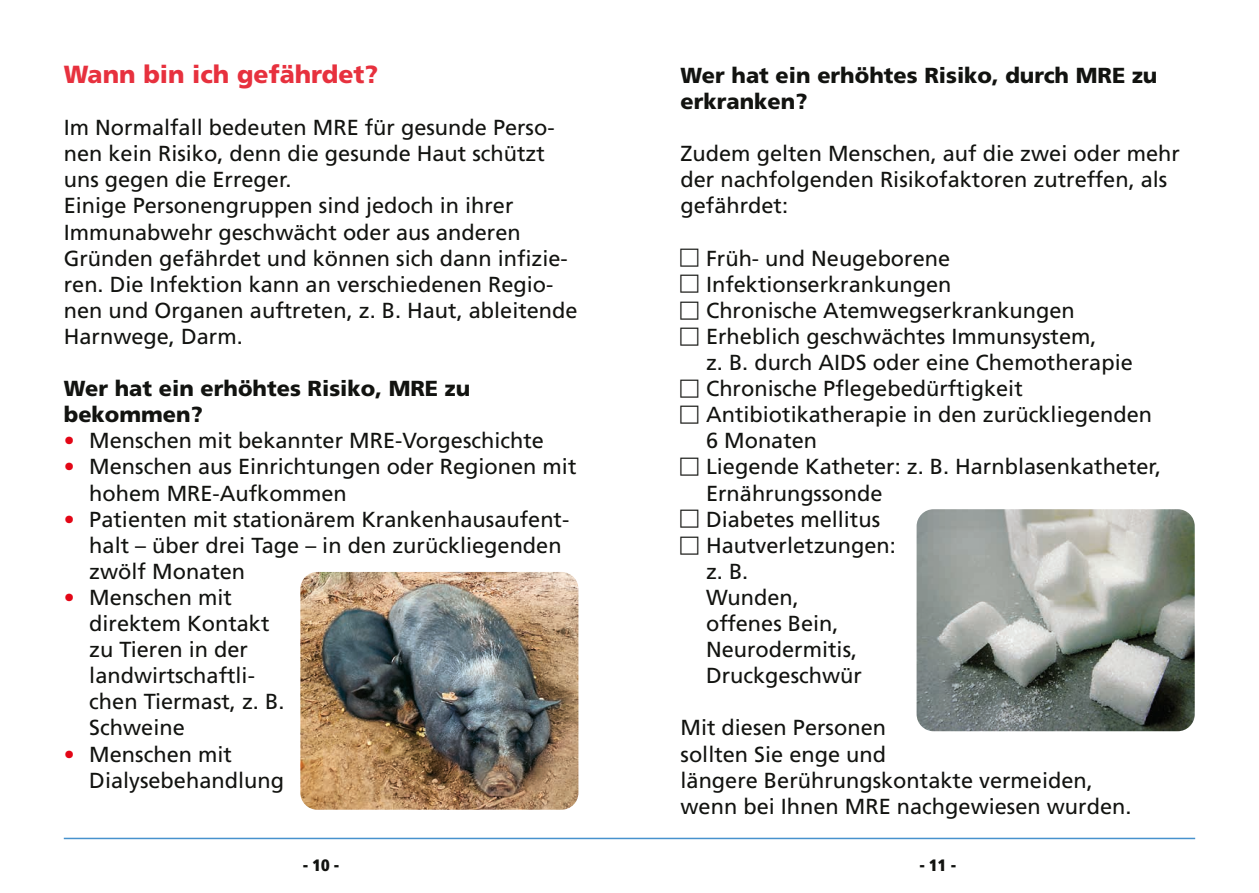
<style>
.page{position:relative;width:1259px;height:893px;background:#fff}
.page>*{position:absolute;margin:0;border:0;box-sizing:border-box;transform-origin:0 0}
.t1{font:900 24.75px "Frutiger LT Std";color:#e7313e}
.t2{font:21.75px/26.1px "Frutiger LT Std";color:#121310}
.t3{font:900 21.75px/26.1px "Frutiger LT Std";color:#121310}
.t4{font:900 condensed 16.5px "Frutiger LT Std";color:#121310}
.s1{color:#e30616}
</style>
<div class="page">
<hr style="left:64px;top:838px;width:1131px;height:1px;background:#4792cd">
<img style="left:300px;top:572px;width:278px;height:238px">
<img style="left:916px;top:509px;width:278px;height:222px">
<p class="t1" style="left:64px;top:59px;width:316px">Wann bin ich gefährdet?</p>
<p class="t2" style="left:64px;top:115px;width:515px">Im Normalfall bedeuten MRE für gesunde Perso&shy;nen kein Risiko, denn die gesunde Haut schützt uns gegen die Erreger.<br>Einige Personengruppen sind jedoch in ihrer Immunabwehr geschwächt oder aus anderen Gründen gefährdet und können sich dann infizie&shy;ren. Die Infektion kann an verschiedenen Regio&shy;nen und Organen auftreten, z. B. Haut, ableitende Harnwege, Darm.</p>
<p class="t3" style="left:64px;top:375px;width:408px">Wer hat ein erhöhtes Risiko, MRE zu bekommen?</p>
<p class="t2" style="left:64px;top:428px;width:482px"><span class="s1">•</span> Menschen mit bekannter MRE-Vorgeschichte</p>
<p class="t2" style="left:89px;top:454px;width:489px;text-indent:-26px"><span class="s1">•</span> Menschen aus Einrichtungen oder Regionen mit hohem MRE-Aufkommen</p>
<p class="t2" style="left:89px;top:506px;width:481px;text-indent:-26px"><span class="s1">•</span> Patienten mit stationärem Krankenhausaufent&shy;halt – über drei Tage – in den zurückliegenden zwölf Monaten</p>
<p class="t2" style="left:89px;top:584px;width:197px;text-indent:-26px"><span class="s1">•</span> Menschen mit direktem Kontakt zu Tieren in der landwirtschaftli&shy;chen Tiermast, z. B.<br>Schweine</p>
<p class="t2" style="left:89px;top:741px;width:196px;text-indent:-26px"><span class="s1">•</span> Menschen mit<br>Dialysebehandlung</p>
<p class="t3" style="left:680px;top:62px;width:478px">Wer hat ein erhöhtes Risiko, durch MRE zu erkranken?</p>
<p class="t2" style="left:680px;top:141px;width:501px">Zudem gelten Menschen, auf die zwei oder mehr der nachfolgenden Risikofaktoren zutreffen, als gefährdet:</p>
<p class="t2" style="left:706px;top:245px;width:456px">Früh- und Neugeborene<br>Infektionserkrankungen<br>Chronische Atemwegserkrankungen<br>Erheblich geschwächtes Immunsystem,<br>z. B. durch AIDS oder eine Chemotherapie<br>Chronische Pflegebedürftigkeit<br>Antibiotikatherapie in den zurückliegenden<br>6 Monaten<br>Liegende Katheter: z. B. Harnblasenkatheter,<br>Ernährungssonde<br>Diabetes mellitus<br>Hautverletzungen:<br>z. B.<br>Wunden,<br>offenes Bein,<br>Neurodermitis,<br>Druckgeschwür</p>
<p class="t2" style="left:680px;top:715px;width:452px">Mit diesen Personen<br>sollten Sie enge und<br>längere Berührungskontakte vermeiden, wenn bei Ihnen MRE nachgewiesen wurden.</p>
<p class="t4" style="left:303px;top:855px;width:38px">- 10 -</p>
<p class="t4" style="left:919px;top:855px;width:38px">- 11 -</p>
</div>
